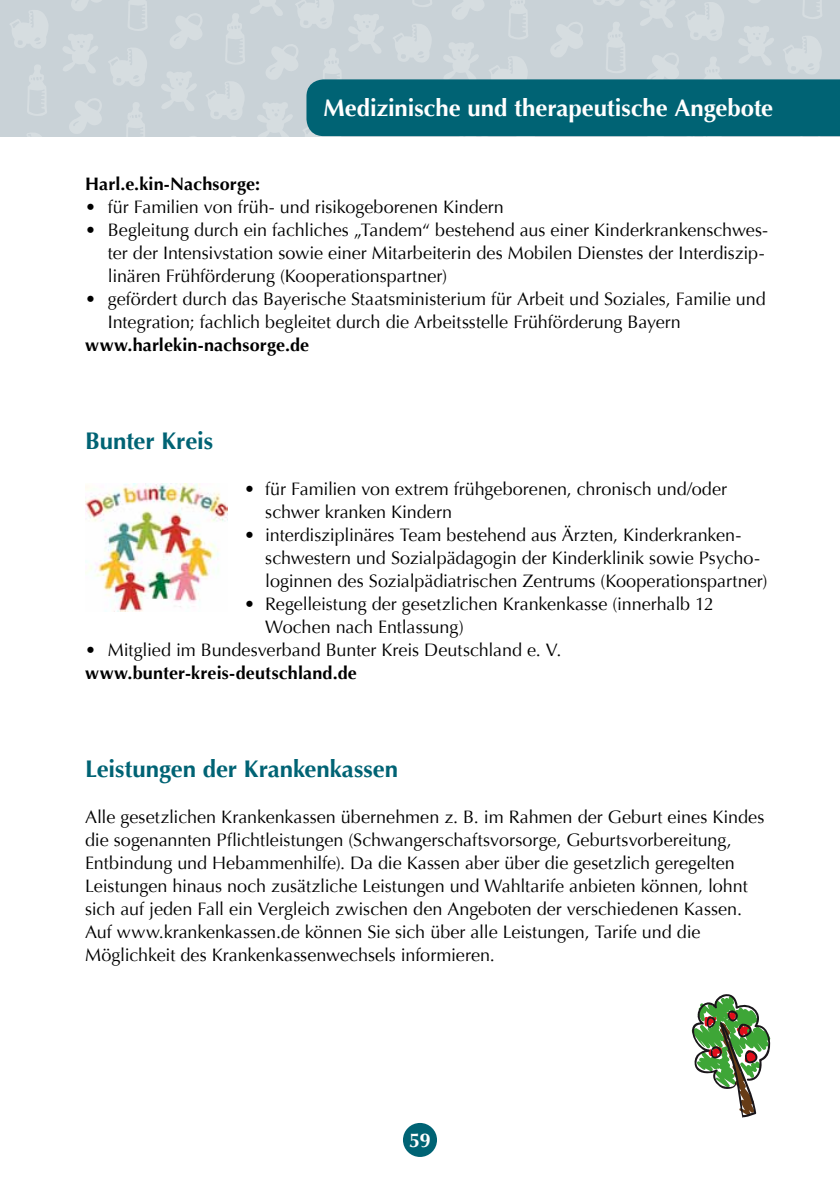
<style>
.page{position:relative;width:840px;height:1191px;background:#fff}
.page>*{position:absolute;margin:0;border:0;box-sizing:border-box;transform-origin:0 0}
.t1{font:700 24px "Optima";letter-spacing:-.005em;color:#fff}
.t2{font:700 24px "Optima";letter-spacing:-.005em;color:#006374}
.t3{font:700 20px "Optima";color:#fff}
.t4{font:18px/23px "Optima";letter-spacing:-.005em;color:#000}
.t5{font:700 18px "Optima";letter-spacing:.01em;color:#000}
</style>
<div class="page">
<div style="left:0;top:0;width:839px;height:136px;background:#c9d2d7"></div>
<svg style="left:109px;top:48px;width:38px;height:38px"></svg>
<svg style="left:128px;top:0;width:19px;height:31px"></svg>
<svg style="left:10px;top:10px;width:38px;height:38px"></svg>
<svg style="left:63px;top:34px;width:35px;height:39px"></svg>
<svg style="left:71px;top:0;width:30px;height:11px"></svg>
<svg style="left:126px;top:102px;width:19px;height:34px"></svg>
<svg style="left:27px;top:133px;width:14px;height:3px"></svg>
<svg style="left:69px;top:98px;width:33px;height:36px"></svg>
<svg style="left:27px;top:65px;width:20px;height:51px"></svg>
<svg style="left:160px;top:0;width:679px;height:137px"></svg>
<div style="left:403px;top:1123px;width:34px;height:34px;background:#006374;border-radius:50%"></div>
<img style="left:85px;top:484px;width:142px;height:127px">
<svg style="left:691px;top:994px;width:80px;height:124px"></svg>
<h1 class="t1" style="left:323px;top:94px;width:451px">Medizinische und therapeutische Angebote</h1>
<p class="t5" style="left:85px;top:173px;width:176px">Harl.e.kin-Nachsorge:</p>
<p class="t4" style="left:85px;top:195px;width:420px">• für Familien von früh- und risikogeborenen Kindern</p>
<p class="t4" style="left:108px;top:218px;width:661px;text-indent:-23px">• Begleitung durch ein fachliches „Tandem“ bestehend aus einer Kinderkrankenschwes&shy;ter der Intensivstation sowie einer Mitarbeiterin des Mobilen Dienstes der Interdiszip&shy;linären Frühförderung (Kooperationspartner)</p>
<p class="t4" style="left:108px;top:287px;width:659px;text-indent:-23px">• gefördert durch das Bayerische Staatsministerium für Arbeit und Soziales, Familie und<br>Integration; fachlich begleitet durch die Arbeitsstelle Frühförderung Bayern</p>
<p class="t5" style="left:85px;top:334px;width:225px">www.harlekin-nachsorge.de</p>
<h1 class="t2" style="left:85px;top:426px;width:130px">Bunter Kreis</h1>
<p class="t4" style="left:265px;top:477px;width:463px;text-indent:-21px">• für Familien von extrem frühgeborenen, chronisch und/oder schwer kranken Kindern</p>
<p class="t4" style="left:265px;top:523px;width:503px;text-indent:-21px">• interdisziplinäres Team bestehend aus Ärzten, Kinderkranken&shy;schwestern und Sozialpädagogin der Kinderklinik sowie Psycho&shy;loginnen des Sozialpädiatrischen Zentrums (Kooperationspartner)</p>
<p class="t4" style="left:265px;top:592px;width:450px;text-indent:-21px">• Regelleistung der gesetzlichen Krankenkasse (innerhalb 12<br>Wochen nach Entlassung)</p>
<p class="t4" style="left:85px;top:638px;width:477px">• Mitglied im Bundesverband Bunter Kreis Deutschland e. V.</p>
<p class="t5" style="left:85px;top:662px;width:273px">www.bunter-kreis-deutschland.de</p>
<h1 class="t2" style="left:85px;top:754px;width:314px">Leistungen der Krankenkassen</h1>
<p class="t4" style="left:85px;top:805px;width:680px">Alle gesetzlichen Krankenkassen übernehmen z. B. im Rahmen der Geburt eines Kindes die sogenannten Pflichtleistungen (Schwangerschaftsvorsorge, Geburtsvorbereitung, Entbindung und Hebammenhilfe). Da die Kassen aber über die gesetzlich geregelten Leistungen hinaus noch zusätzliche Leistungen und Wahltarife anbieten können, lohnt sich auf jeden Fall ein Vergleich zwischen den Angeboten der verschiedenen Kassen.<br>Auf www.krankenkassen.de können Sie sich über alle Leistungen, Tarife und die Möglichkeit des Krankenkassenwechsels informieren.</p>
<p class="t3" style="left:409px;top:1128px;width:23px">59</p>
</div>
